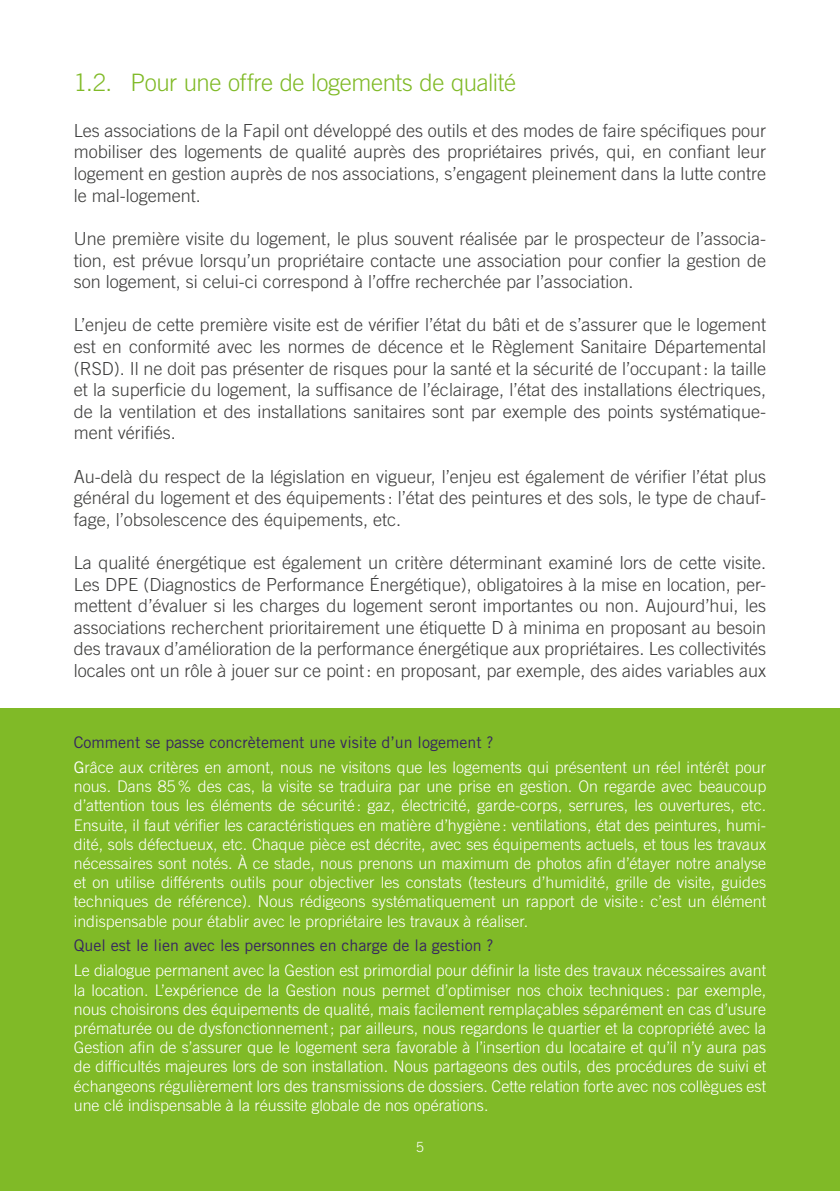
<style>
.page{position:relative;width:840px;height:1191px;background:#fff}
.page>*{position:absolute;margin:0;border:0;box-sizing:border-box;transform-origin:0 0}
.t1{font:300 24px "Trade Gothic LT Std";letter-spacing:-.015em;color:#80ba27}
.t2{font:300 18px/21.6px "Trade Gothic LT Std";color:#3c3c3b;text-align:justify}
.t3{font:300 16px/19.2px "Trade Gothic LT Std";color:#fff;text-align:justify}
.t4{font:16px "Trade Gothic LT Std";color:#352460}
.t5{font:300 14px "Trade Gothic LT Std";color:#fff}
.s1{font-weight:400;color:#352460}
.s2{font-weight:400}
</style>
<div class="page">
<div style="left:0;top:708px;width:839px;height:483px;background:#80ba27"></div>
<h1 class="t1" style="left:74px;top:68px;width:443px">1.2. Pour une offre de logements de qualité</h1>
<p class="t2" style="left:74px;top:119px;width:693px">Les associations de la Fapil ont développé des outils et des modes de faire spécifiques pour mobiliser des logements de qualité auprès des propriétaires privés, qui, en confiant leur logement en gestion auprès de nos associations, s’engagent pleinement dans la lutte contre le mal-logement.</p>
<p class="t2" style="left:74px;top:227px;width:693px">Une première visite du logement, le plus souvent réalisée par le prospecteur de l’associa&shy;tion, est prévue lorsqu’un propriétaire contacte une association pour confier la gestion de son logement, si celui-ci correspond à l’offre recherchée par l’association.</p>
<p class="t2" style="left:74px;top:314px;width:693px">L’enjeu de cette première visite est de vérifier l’état du bâti et de s’assurer que le logement est en conformité avec les normes de décence et le Règlement Sanitaire Départemental (RSD). Il ne doit pas présenter de risques pour la santé et la sécurité de l’occupant: la taille et la superficie du logement, la suffisance de l’éclairage, l’état des installations électriques, de la ventilation et des installations sanitaires sont par exemple des points systématique&shy;ment vérifiés.</p>
<p class="t2" style="left:74px;top:465px;width:693px">Au-delà du respect de la législation en vigueur, l’enjeu est également de vérifier l’état plus général du logement et des équipements : l’état des peintures et des sols, le type de chauf&shy;fage, l’obsolescence des équipements, etc.</p>
<p class="t2" style="left:74px;top:551px;width:693px">La qualité énergétique est également un critère déterminant examiné lors de cette visite.<br>Les DPE (Diagnostics de Performance Énergétique), obligatoires à la mise en location, per&shy;mettent d’évaluer si les charges du logement seront importantes ou non. Aujourd’hui, les associations recherchent prioritairement une étiquette D à minima en proposant au besoin des travaux d’amélioration de la performance énergétique aux propriétaires. Les collectivités locales ont un rôle à jouer sur ce point: en proposant, par exemple, des aides variables aux</p>
<p class="t3" style="left:74px;top:729px;width:693px;line-height:24.8px"><span class="s1">Comment se passe concrètement une visite d’un logement ?<br></span><span class="s2">G</span>râce aux critères en amont, nous ne visitons que les logements qui présentent un réel intérêt pour</p>
<p class="t3" style="left:74px;top:776px;width:693px">nous. Dans 85% des cas, la visite se traduira par une prise en gestion. On regarde avec beaucoup d’attention tous les éléments de sécurité : gaz, électricité, garde-corps, serrures, les ouvertures, etc.<br>Ensuite, il faut vérifier les caractéristiques en matière d’hygiène: ventilations, état des peintures, humi&shy;dité, sols défectueux, etc. Chaque pièce est décrite, avec ses équipements actuels, et tous les travaux nécessaires sont notés. À ce stade, nous prenons un maximum de photos afin d’étayer notre analyse et on utilise différents outils pour objectiver les constats (testeurs d’humidité, grille de visite, guides techniques de référence). Nous rédigeons systématiquement un rapport de visite: c’est un élément indispensable pour établir avec le propriétaire les travaux à réaliser.</p>
<p class="t4" style="left:74px;top:936px;width:421px">Quel est le lien avec les personnes en charge de la gestion ?</p>
<p class="t3" style="left:74px;top:960px;width:693px">Le dialogue permanent avec la Gestion est primordial pour définir la liste des travaux nécessaires avant la location. L’expérience de la Gestion nous permet d’optimiser nos choix techniques : par exemple, nous choisirons des équipements de qualité, mais facilement remplaçables séparément en cas d’usure prématurée ou de dysfonctionnement; par ailleurs, nous regardons le quartier et la copropriété avec la Gestion afin de s’assurer que le logement sera favorable à l’insertion du locataire et qu’il n’y aura pas de difficultés majeures lors de son installation. Nous partageons des outils, des procédures de suivi et échangeons régulièrement lors des transmissions de dossiers. Cette relation forte avec nos collègues est une clé indispensable à la réussite globale de nos opérations.</p>
<p class="t5" style="left:416px;top:1139px;width:9px">5</p>
</div>
